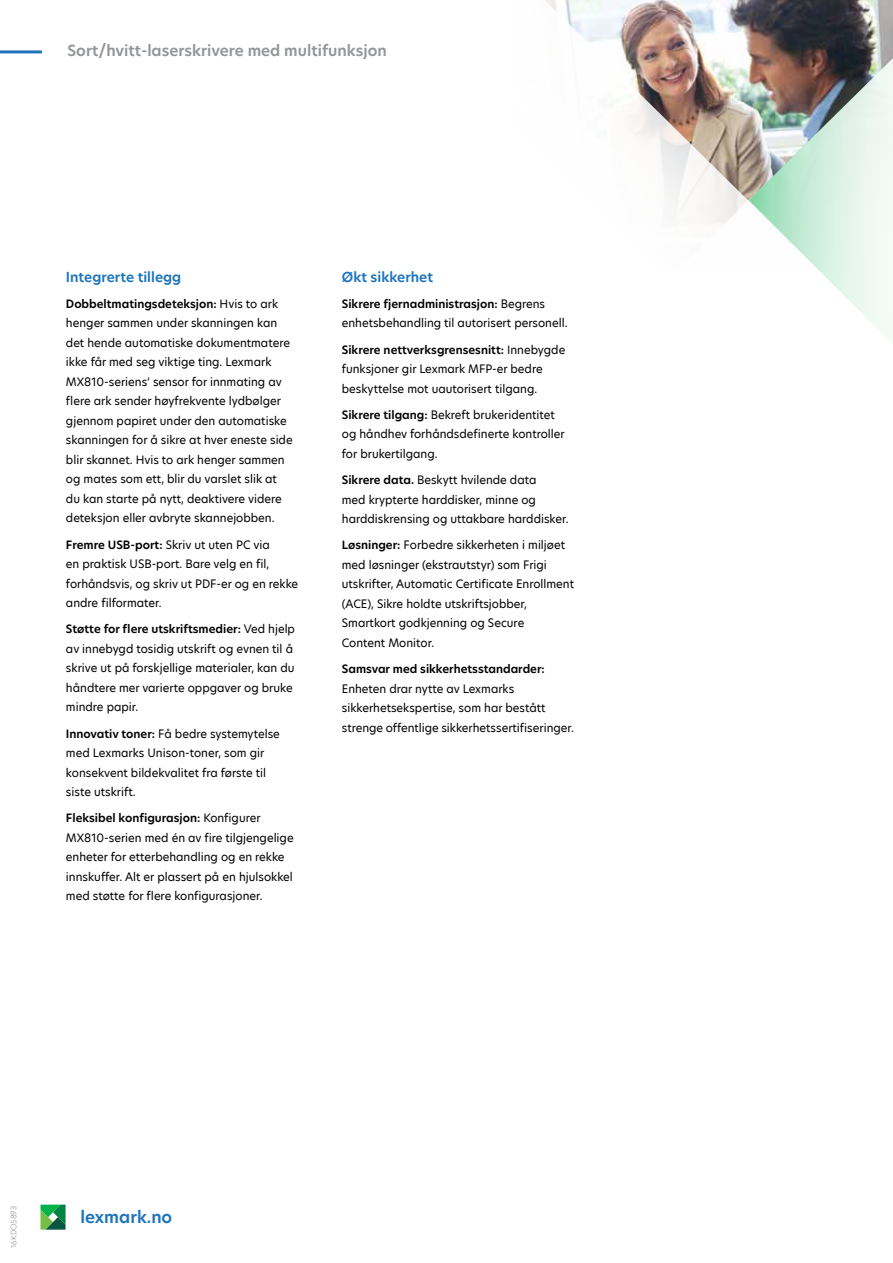
<style>
.page{position:relative;width:893px;height:1263px;background:#fff}
.page>*{position:absolute;margin:0;border:0;box-sizing:border-box;transform-origin:0 0}
.t1{font:600 16.5px "TP Hero";color:#1c75bc}
.t2{font:600 15px "TP Hero";color:#939598}
.t3{font:600 13.5px "TP Hero";color:#1c75bc}
.t4{font:11.25px/19.5px "TP Hero";color:#000}
.t5{font:600 11.25px "TP Hero";color:#000}
.t6{font:300 7.5px "TP Hero";color:#939598}
.s1{font-weight:600}
</style>
<div class="page">
<img style="left:545px;top:0;width:348px;height:224px">
<img style="left:749px;top:30px;width:144px;height:310px">
<hr style="left:0;top:50px;width:42px;height:3px;background:#1c75bc">
<svg style="left:40px;top:1204px;width:26px;height:26px"></svg>
<h2 class="t2" style="left:67px;top:41px;width:321px">Sort/hvitt-laserskrivere med multifunksjon</h2>
<p class="t3" style="left:66px;top:267px;width:117px">Integrerte tillegg</p>
<p class="t4" style="left:66px;top:294px;width:228px"><span class="s1">Dobbeltmatingsdeteksjon:</span> Hvis to ark henger sammen under skanningen kan det hende automatiske dokumentmatere ikke får med seg viktige ting. Lexmark MX810-seriens’ sensor for innmating av flere ark sender høyfrekvente lydbølger gjennom papiret under den automatiske skanningen for å sikre at hver eneste side blir skannet. Hvis to ark henger sammen og mates som ett, blir du varslet slik at du kan starte på nytt, deaktivere videre deteksjon eller avbryte skannejobben.</p>
<p class="t4" style="left:66px;top:534px;width:234px"><span class="s1">Fremre USB-port:</span> Skriv ut uten PC via<br>en praktisk USB-port. Bare velg en fil, forhåndsvis, og skriv ut PDF-er og en rekke andre filformater.</p>
<p class="t4" style="left:66px;top:619px;width:231px"><span class="s1">Støtte for flere utskriftsmedier:</span> Ved hjelp av innebygd tosidig utskrift og evnen til å skrive ut på forskjellige materialer, kan du håndtere mer varierte oppgaver og bruke mindre papir.</p>
<p class="t4" style="left:66px;top:723px;width:215px"><span class="s1">Innovativ toner:</span> Få bedre systemytelse med Lexmarks Unison-toner, som gir konsekvent bildekvalitet fra første til siste utskrift.</p>
<p class="t4" style="left:66px;top:808px;width:229px"><span class="s1">Fleksibel konfigurasjon:</span> Konfigurer MX810-serien med én av fire tilgjengelige enheter for etterbehandling og en rekke innskuffer. Alt er plassert på en hjulsokkel med støtte for flere konfigurasjoner.</p>
<p class="t3" style="left:342px;top:267px;width:93px">Økt sikkerhet</p>
<p class="t4" style="left:342px;top:294px;width:227px"><span class="s1">Sikrere fjernadministrasjon:</span> Begrens enhetsbehandling til autorisert personell.</p>
<p class="t4" style="left:342px;top:339px;width:225px"><span class="s1">Sikrere nettverksgrensesnitt:</span> Innebygde funksjoner gir Lexmark MFP-er bedre beskyttelse mot uautorisert tilgang.</p>
<p class="t4" style="left:342px;top:405px;width:224px"><span class="s1">Sikrere tilgang:</span> Bekreft brukeridentitet og håndhev forhåndsdefinerte kontroller for brukertilgang.</p>
<p class="t4" style="left:342px;top:470px;width:228px"><span class="s1">Sikrere data.</span> Beskytt hvilende data<br>med krypterte harddisker, minne og harddiskrensing og uttakbare harddisker.</p>
<p class="t4" style="left:342px;top:535px;width:234px"><span class="s1">Løsninger:</span> Forbedre sikkerheten i miljøet med løsninger (ekstrautstyr) som Frigi utskrifter, Automatic Certificate Enrollment (ACE), Sikre holdte utskriftsjobber, Smartkort godkjenning og Secure<br>Content Monitor.</p>
<p class="t5" style="left:342px;top:661px;width:205px">Samsvar med sikkerhetsstandarder:</p>
<p class="t4" style="left:342px;top:678px;width:234px">Enheten drar nytte av Lexmarks sikkerhetsekspertise, som har bestått strenge offentlige sikkerhetssertifiseringer.</p>
<p class="t6" style="left:9px;top:1248px;width:44px;rotate:-90deg">16KDO5893</p>
<h1 class="t1" style="left:80px;top:1206px;width:93px">lexmark.no</h1>
</div>
